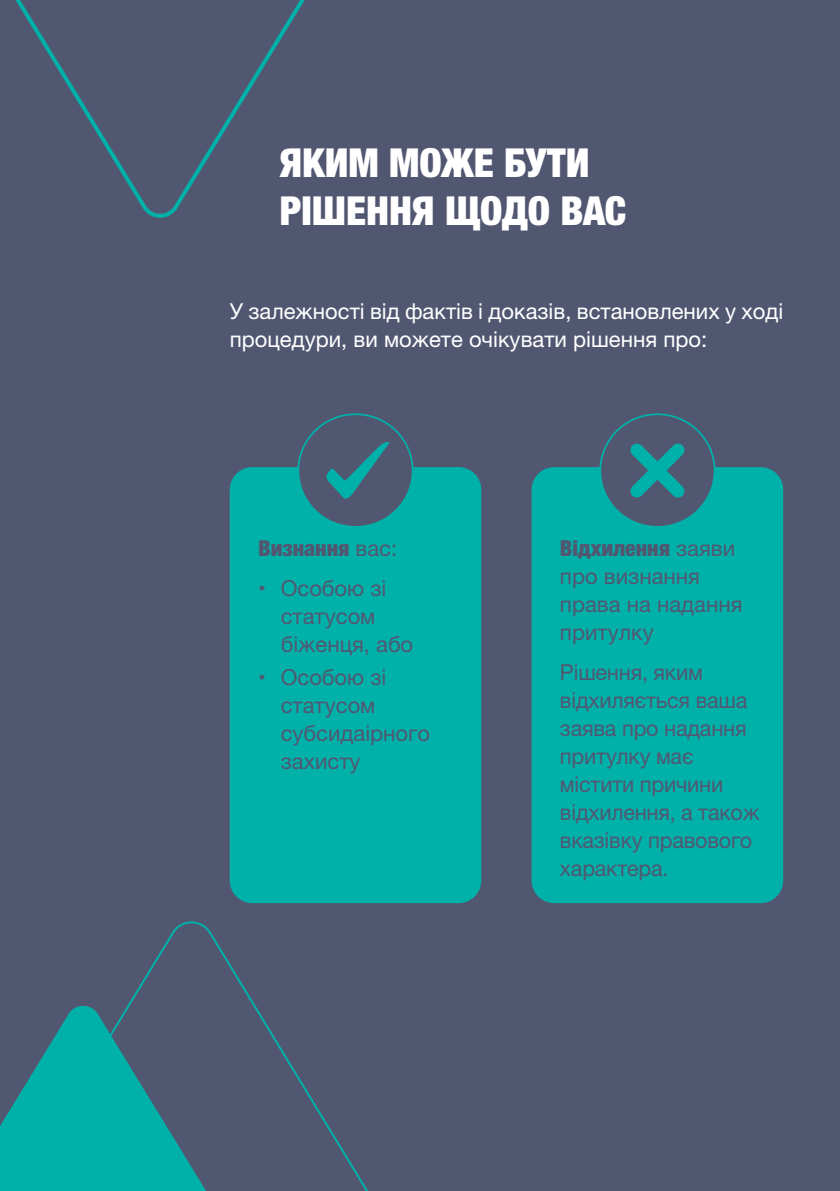
<style>
.page{position:relative;width:840px;height:1191px;background:#fff}
.page>*{position:absolute;margin:0;border:0;box-sizing:border-box;transform-origin:0 0}
.t1{font:900 condensed 40px/48px "Helvetica Neue";color:#fff}
.t2{font:22px/28px "Helvetica Neue";letter-spacing:-.01em;color:#525771}
.t3{font:22px/28px "Helvetica Neue";color:#fff}
.t4{font:900 condensed 22px "Helvetica Neue";color:#525771}
.s1{font-weight:400;font-stretch:normal}
.s2{font-weight:900;font-stretch:condensed}
</style>
<div class="page">
<div style="left:0;top:0;width:839px;height:1191px;background:#525771"></div>
<svg style="left:15px;top:0;width:290px;height:218px"></svg>
<svg style="left:0;top:921px;width:368px;height:270px"></svg>
<div style="left:229px;top:467px;width:252px;height:436px;background:#00b1aa;border-radius:23px"></div>
<div style="left:531px;top:467px;width:251px;height:436px;background:#00b1aa;border-radius:23px"></div>
<div style="left:298px;top:414px;width:114px;height:113px;background:#525771;border-radius:50%"></div>
<div style="left:297px;top:413px;width:116px;height:115px;border:2px solid #00b1aa;border-radius:50%"></div>
<div style="left:600px;top:414px;width:114px;height:113px;background:#525771;border-radius:50%"></div>
<div style="left:599px;top:413px;width:116px;height:115px;border:2px solid #00b1aa;border-radius:50%"></div>
<svg style="left:326px;top:442px;width:64px;height:57px"></svg>
<svg style="left:630px;top:443px;width:54px;height:54px"></svg>
<h1 class="t1" style="left:280px;top:136px;width:347px">ЯКИМ МОЖЕ БУТИ<br>РІШЕННЯ ЩОДО ВАС</h1>
<p class="t3" style="left:229px;top:299px;width:554px">У залежності від фактів і доказів, встановлених у ході процедури, ви можете очікувати рішення про:</p>
<p class="t4" style="left:258px;top:530px;width:141px">Визнання <span class="s1">вас:</span></p>
<p class="t2" style="left:280px;top:575px;width:134px;text-indent:-23px">• Особою зі статусом біженця, або</p>
<p class="t2" style="left:280px;top:665px;width:151px;text-indent:-23px">• Особою зі статусом субсидаірного захисту</p>
<p class="t2" style="left:559px;top:536px;width:184px"><span class="s2">Відхилення</span> заяви про визнання права на надання притулку</p>
<p class="t2" style="left:559px;top:659px;width:201px">Рішення, яким відхиляється ваша заява про надання притулку має містити причини відхилення, а також вказівку правового характера.</p>
</div>
